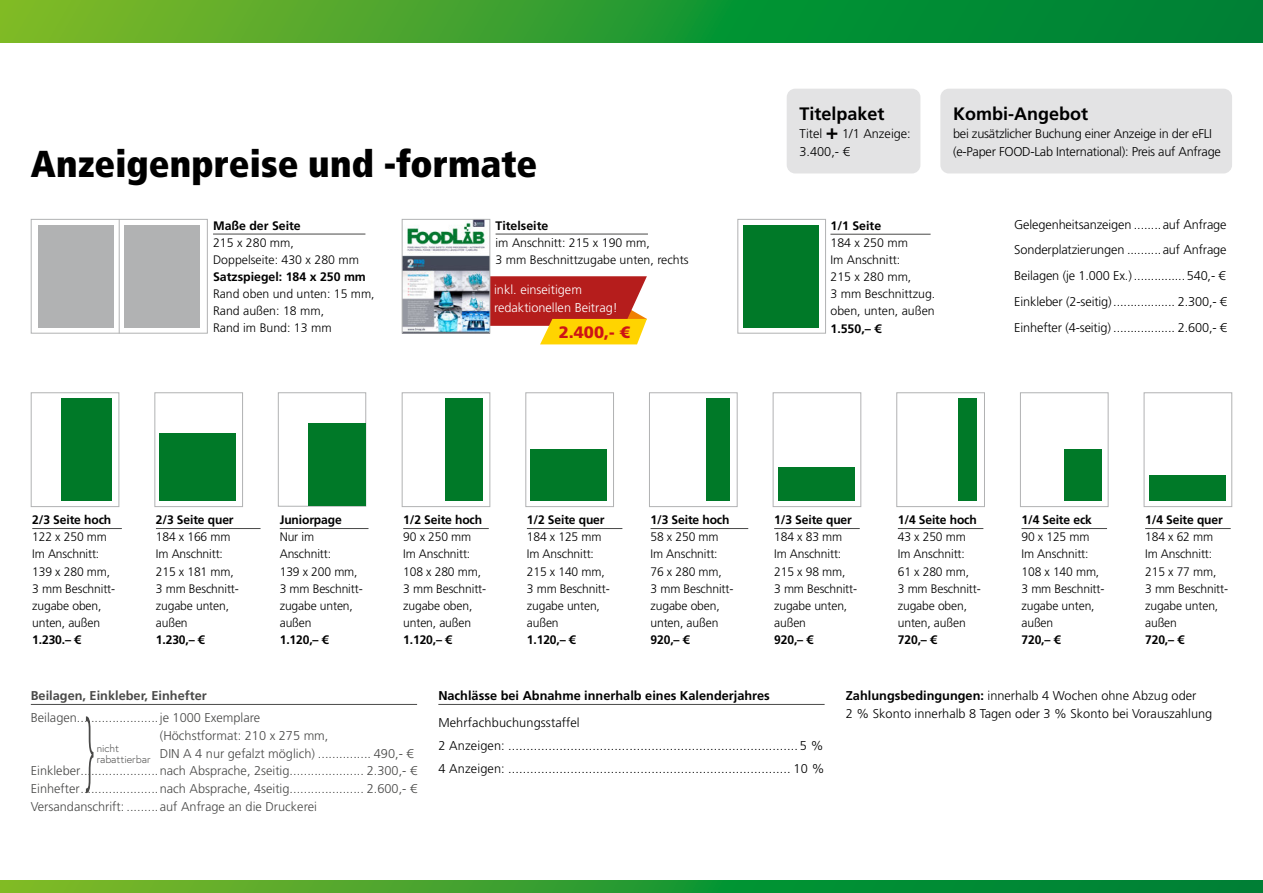
<style>
.page{position:relative;width:1263px;height:893px;background:#fff}
.page>*{position:absolute;margin:0;border:0;box-sizing:border-box;transform-origin:0 0}
.t1{font:900 condensed 37.5px "Frutiger LT Std";color:#000}
.t2{font:700 18px "Frutiger LT Std";color:#000}
.t3{font:900 16.5px "Frutiger LT Std";color:#cd1316}
.t4{font:300 12.75px/25.8px "Frutiger LT Std";letter-spacing:-.01em;color:#000}
.t5{font:300 12.75px "Frutiger LT Std";color:#494948}
.t6{font:300 12.75px/22.8px "Frutiger LT Std";letter-spacing:.01em;color:#000}
.t7{font:700 12.75px "Frutiger LT Std";color:#000}
.t8{font:300 12.75px/17.7px "Frutiger LT Std";color:#fff}
.t9{font:700 12.75px "Frutiger LT Std";color:#494948}
.t10{font:300 12.3px/17.1px "Frutiger LT Std";letter-spacing:-.01em;color:#000}
.t11{font:700 12.3px "Frutiger LT Std";letter-spacing:-.01em;color:#000}
.t12{font:300 10.5px/10.5px "Europa";color:#494948}
.s1{font-weight:700;font-size:21px}
.s2{font-weight:700}
</style>
<div class="page">
<hr style="left:213px;top:234px;width:152px;height:1px;background:#494948">
<div style="left:31px;top:219px;width:177px;height:114px;background:#fff;border:1px solid #b1b2b3"></div>
<div style="left:125px;top:225px;width:75px;height:102px;background:#b1b2b3"></div>
<div style="left:38px;top:225px;width:76px;height:102px;background:#b1b2b3"></div>
<hr style="left:119px;top:219px;width:1px;height:115px;background:#b1b2b3">
<hr style="left:496px;top:234px;width:152px;height:1px;background:#494948">
<hr style="left:32px;top:528px;width:90px;height:1px;background:#494948">
<div style="left:31px;top:392px;width:88px;height:115px;background:#fff;border:1px solid #b1b2b3"></div>
<div style="left:62px;top:399px;width:50px;height:102px;background:#007928"></div>
<hr style="left:156px;top:528px;width:105px;height:1px;background:#494948">
<div style="left:155px;top:392px;width:88px;height:115px;background:#fff;border:1px solid #b1b2b3"></div>
<div style="left:160px;top:434px;width:76px;height:67px;background:#007928"></div>
<hr style="left:527px;top:528px;width:95px;height:1px;background:#494948">
<div style="left:525px;top:392px;width:89px;height:115px;background:#fff;border:1px solid #b1b2b3"></div>
<div style="left:531px;top:450px;width:76px;height:51px;background:#007928"></div>
<hr style="left:403px;top:528px;width:86px;height:1px;background:#494948">
<div style="left:402px;top:392px;width:88px;height:115px;background:#fff;border:1px solid #b1b2b3"></div>
<div style="left:446px;top:399px;width:37px;height:102px;background:#007928"></div>
<hr style="left:774px;top:528px;width:86px;height:1px;background:#494948">
<div style="left:773px;top:392px;width:88px;height:115px;background:#fff;border:1px solid #b1b2b3"></div>
<div style="left:778px;top:467px;width:76px;height:34px;background:#007928"></div>
<hr style="left:650px;top:528px;width:98px;height:1px;background:#494948">
<div style="left:649px;top:392px;width:88px;height:115px;background:#fff;border:1px solid #b1b2b3"></div>
<div style="left:706px;top:399px;width:24px;height:102px;background:#007928"></div>
<hr style="left:898px;top:528px;width:85px;height:1px;background:#494948">
<div style="left:896px;top:392px;width:89px;height:115px;background:#fff;border:1px solid #b1b2b3"></div>
<div style="left:958px;top:399px;width:19px;height:102px;background:#007928"></div>
<hr style="left:1021px;top:528px;width:86px;height:1px;background:#494948">
<div style="left:1020px;top:392px;width:88px;height:115px;background:#fff;border:1px solid #b1b2b3"></div>
<div style="left:1064px;top:450px;width:37px;height:51px;background:#007928"></div>
<hr style="left:1145px;top:528px;width:86px;height:1px;background:#494948">
<div style="left:1144px;top:392px;width:88px;height:115px;background:#fff;border:1px solid #b1b2b3"></div>
<div style="left:1149px;top:475px;width:76px;height:26px;background:#007928"></div>
<div style="left:278px;top:392px;width:88px;height:114px;background:#fff;border:1px solid #b1b2b3"></div>
<div style="left:308px;top:424px;width:57px;height:82px;background:#007928"></div>
<hr style="left:280px;top:528px;width:88px;height:1px;background:#494948">
<img style="left:404px;top:221px;width:84px;height:110px">
<div style="left:402px;top:219px;width:88px;height:114px;border:1px solid #b1b2b3"></div>
<hr style="left:830px;top:234px;width:100px;height:1px;background:#494948">
<div style="left:737px;top:219px;width:89px;height:114px;background:#fff;border:1px solid #b1b2b3"></div>
<div style="left:743px;top:225px;width:75px;height:102px;background:#007928"></div>
<hr style="left:438px;top:704px;width:387px;height:1px;background:#494948">
<hr style="left:31px;top:704px;width:386px;height:1px;background:#494948">
<svg style="left:86px;top:716px;width:7px;height:77px"></svg>
<div style="left:787px;top:89px;width:133px;height:84px;background:#e3e3e4;border-radius:9px"></div>
<div style="left:940px;top:89px;width:292px;height:84px;background:#e3e3e4;border-radius:9px"></div>
<svg style="left:0;top:880px;width:1263px;height:13px;background:#2d9a30"></svg>
<svg style="left:0;top:0;width:1263px;height:43px;background:#2c9a30"></svg>
<svg style="left:469px;top:276px;width:178px;height:68px;background:#c96f46"></svg>
<h1 class="t1" style="left:31px;top:148px;width:508px">Anzeigenpreise und -formate</h1>
<p class="t11" style="left:213px;top:220px;width:89px">Maße der Seite</p>
<p class="t10" style="left:213px;top:234px;width:147px">215 x 280 mm,<br>Doppelseite: 430 x 280 mm</p>
<p class="t11" style="left:213px;top:272px;width:154px">Satzspiegel: 184 x 250 mm</p>
<p class="t10" style="left:213px;top:286px;width:163px">Rand oben und unten: 15 mm,<br>Rand außen: 18 mm,<br>Rand im Bund: 13 mm</p>
<p class="t11" style="left:496px;top:220px;width:54px">Titelseite</p>
<p class="t10" style="left:496px;top:234px;width:195px">im Anschnitt: 215 x 190 mm,<br>3 mm Be schnitt zugabe unten, rechts</p>
<p class="t8" style="left:494px;top:281px;width:125px">inkl. einseitigem redaktionellen Beitrag!</p>
<h3 class="t3" style="left:559px;top:326px;width:73px">2.400,- €</h3>
<h2 class="t2" style="left:799px;top:106px;width:87px">Titelpaket</h2>
<p class="t4" style="left:799px;top:125px;width:113px;line-height:17.7px">Titel <span class="s1">+</span> 1/1 Anzeige:<br>3.400,- €</p>
<h2 class="t2" style="left:953px;top:106px;width:136px">Kombi-Angebot</h2>
<p class="t4" style="left:953px;top:125px;width:269px;line-height:17.7px">bei zusätzlicher Buchung einer Anzeige in der eFLI (e-Paper FOOD-Lab International): Preis auf Anfrage</p>
<p class="t11" style="left:830px;top:220px;width:52px">1/1 Seite</p>
<p class="t10" style="left:830px;top:235px;width:106px">184 x 250 mm<br>Im Anschnitt:<br>215 x 280 mm,<br>3 mm Be schnitt zug. oben, unten, außen</p>
<p class="t11" style="left:830px;top:323px;width:52px">1.550,– €</p>
<p class="t4" style="left:1014px;top:212px;width:214px;text-align:justify">Gelegenheitsanzeigen ........auf Anfrage Sonderplatzierungen ..........auf Anfrage Beilagen (je 1.000 Ex.) ...............540,- € Einkleber (2-seitig) .................. 2.300,- € Einhefter (4-seitig) .................. 2.600,- €</p>
<p class="t11" style="left:32px;top:515px;width:81px">2/3 Seite hoch</p>
<p class="t10" style="left:32px;top:529px;width:84px">122 x 250 mm<br>Im Anschnitt:<br>139 x 280 mm,<br>3 mm Be schnitt - zugabe oben, unten, außen</p>
<p class="t11" style="left:32px;top:635px;width:50px">1.230.– €</p>
<p class="t11" style="left:156px;top:515px;width:79px">2/3 Seite quer</p>
<p class="t10" style="left:156px;top:529px;width:84px">184 x 166 mm<br>Im Anschnitt:<br>215 x 181 mm,<br>3 mm Beschnitt&shy;zugabe unten, außen</p>
<p class="t11" style="left:156px;top:635px;width:50px">1.230,– €</p>
<p class="t11" style="left:280px;top:515px;width:64px">Juniorpage</p>
<p class="t10" style="left:280px;top:529px;width:84px">Nur im<br>Anschnitt:<br>139 x 200 mm,<br>3 mm Beschnitt&shy;zugabe unten, außen</p>
<p class="t11" style="left:280px;top:635px;width:50px">1.120,– €</p>
<p class="t11" style="left:403px;top:515px;width:81px">1/2 Seite hoch</p>
<p class="t10" style="left:403px;top:529px;width:84px">90 x 250 mm<br>Im Anschnitt:<br>108 x 280 mm,<br>3 mm Beschnitt&shy;zugabe oben, unten, außen</p>
<p class="t11" style="left:403px;top:635px;width:50px">1.120,– €</p>
<p class="t11" style="left:527px;top:515px;width:79px">1/2 Seite quer</p>
<p class="t10" style="left:527px;top:529px;width:84px">184 x 125 mm<br>Im Anschnitt:<br>215 x 140 mm,<br>3 mm Beschnitt&shy;zugabe unten, außen</p>
<p class="t11" style="left:527px;top:635px;width:50px">1.120,– €</p>
<p class="t11" style="left:650px;top:515px;width:81px">1/3 Seite hoch</p>
<p class="t10" style="left:650px;top:529px;width:84px">58 x 250 mm<br>Im Anschnitt:<br>76 x 280 mm,<br>3 mm Beschnitt&shy;zugabe oben, unten, außen</p>
<p class="t11" style="left:650px;top:635px;width:40px">920,– €</p>
<p class="t11" style="left:774px;top:515px;width:79px">1/3 Seite quer</p>
<p class="t10" style="left:774px;top:529px;width:84px">184 x 83 mm<br>Im Anschnitt:<br>215 x 98 mm,<br>3 mm Beschnitt&shy;zugabe unten, außen</p>
<p class="t11" style="left:774px;top:635px;width:40px">920,– €</p>
<p class="t11" style="left:898px;top:515px;width:81px">1/4 Seite hoch</p>
<p class="t10" style="left:898px;top:529px;width:84px">43 x 250 mm<br>Im Anschnitt:<br>61 x 280 mm,<br>3 mm Beschnitt&shy;zugabe oben, unten, außen</p>
<p class="t11" style="left:898px;top:635px;width:40px">720,– €</p>
<p class="t11" style="left:1021px;top:515px;width:72px">1/4 Seite eck</p>
<p class="t10" style="left:1021px;top:529px;width:84px">90 x 125 mm<br>Im Anschnitt:<br>108 x 140 mm,<br>3 mm Beschnitt&shy;zugabe unten, außen</p>
<p class="t11" style="left:1021px;top:635px;width:40px">720,– €</p>
<p class="t11" style="left:1145px;top:515px;width:79px">1/4 Seite quer</p>
<p class="t10" style="left:1145px;top:529px;width:84px">184 x 62 mm<br>Im Anschnitt:<br>215 x 77 mm,<br>3 mm Beschnitt&shy;zugabe unten, außen</p>
<p class="t11" style="left:1145px;top:635px;width:40px">720,– €</p>
<p class="t9" style="left:31px;top:690px;width:177px">Beilagen, Einkleber, Einhefter</p>
<p class="t5" style="left:31px;top:711px;width:231px">Beilagen ....................... je 1000 Exemplare</p>
<p class="t5" style="left:160px;top:729px;width:170px">(Höchstformat: 210 x 275 mm,</p>
<p class="t5" style="left:160px;top:747px;width:255px">DIN A 4 nur gefalzt möglich) ............... 490,- €</p>
<p class="t5" style="left:31px;top:764px;width:388px">Einkleber ......................nach Absprache, 2seitig ..................... 2.300,- €</p>
<p class="t5" style="left:31px;top:782px;width:388px">Einhefter ......................nach Absprache, 4seitig ..................... 2.600,- €</p>
<p class="t5" style="left:31px;top:800px;width:288px">Versandanschrift: .........auf Anfrage an die Druckerei</p>
<p class="t12" style="left:97px;top:743px;width:55px">nicht rabattierbar</p>
<p class="t7" style="left:438px;top:690px;width:333px">Nachlässe bei Abnahme innerhalb eines Kalenderjahres</p>
<p class="t6" style="left:438px;top:712px;width:388px">Mehrfachbuchungsstaffel<br>2 Anzeigen: ...............................................................................5 %<br>4 Anzeigen: ............................................................................. 10 %</p>
<p class="t4" style="left:846px;top:687px;width:368px;line-height:18.3px"><span class="s2">Zahlungsbedingungen:</span> innerhalb 4 Wochen ohne Abzug oder<br>2 % Skonto innerhalb 8 Tagen oder 3 % Skonto bei Vorauszahlung</p>
</div>
